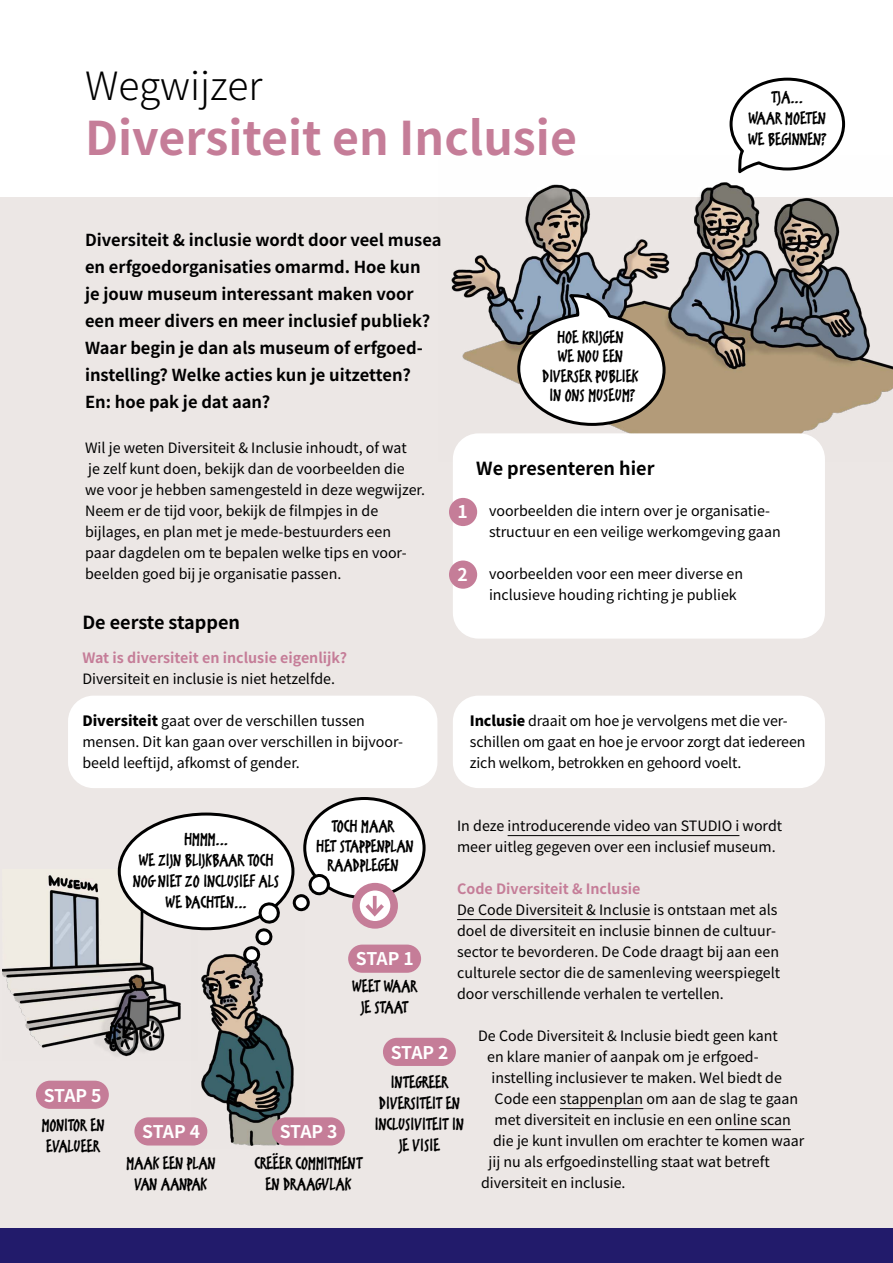
<style>
.page{position:relative;width:893px;height:1263px;background:#fff}
.page>*{position:absolute;margin:0;border:0;box-sizing:border-box;transform-origin:0 0}
.t1{font:700 46.35px "Noto Sans JP";color:#c57d98}
.t2{font:300 39px "Noto Sans JP";color:#000}
.t3{font:19.5px/21px "Erikrighthand Sc Offc Pro";color:#000;text-align:center}
.t4{font:700 18px "Noto Sans JP";color:#000}
.t5{font:700 17.55px "Noto Sans JP";letter-spacing:-.025em;color:#fff}
.t6{font:700 16.5px/27px "Noto Sans JP";color:#000}
.t7{font:14.25px/21px "Noto Sans JP";color:#000}
.t8{font:700 14.25px "Noto Sans JP";color:#c57d98}
.s1{font-weight:900}
</style>
<div class="page">
<div style="left:0;top:198px;width:893px;height:1065px;background:#ece7e5"></div>
<img style="left:438px;top:182px;width:455px;height:251px">
<div style="left:453px;top:433px;width:372px;height:206px;background:#fff;border-radius:26px"></div>
<div style="left:68px;top:696px;width:369px;height:92px;background:#fff;border-radius:26px"></div>
<div style="left:453px;top:696px;width:372px;height:92px;background:#fff;border-radius:26px"></div>
<hr style="left:508px;top:835px;width:231px;height:1px;background:#000">
<hr style="left:457px;top:919px;width:193px;height:1px;background:#000">
<hr style="left:560px;top:1108px;width:83px;height:1px;background:#000">
<hr style="left:715px;top:1129px;width:76px;height:1px;background:#000">
<div style="left:305px;top:798px;width:119px;height:99px;background:#fff;border-radius:50%"></div>
<div style="left:303px;top:797px;width:123px;height:102px;border:3px solid #000;border-radius:50%"></div>
<div style="left:449px;top:498px;width:28px;height:28px;background:#c57d98;border-radius:50%"></div>
<div style="left:449px;top:560px;width:28px;height:29px;background:#c57d98;border-radius:50%"></div>
<div style="left:0;top:1229px;width:893px;height:34px;background:#221b6b"></div>
<img style="left:2px;top:869px;width:189px;height:188px">
<img style="left:191px;top:888px;width:113px;height:258px">
<div style="left:348px;top:944px;width:73px;height:29px;background:#c57d98;border-radius:14px"></div>
<div style="left:383px;top:1038px;width:73px;height:28px;background:#c57d98;border-radius:14px"></div>
<div style="left:272px;top:1117px;width:73px;height:28px;background:#c57d98;border-radius:14px"></div>
<div style="left:134px;top:1117px;width:73px;height:28px;background:#c57d98;border-radius:14px"></div>
<div style="left:36px;top:1081px;width:73px;height:28px;background:#c57d98;border-radius:14px"></div>
<div style="left:119px;top:814px;width:174px;height:115px;background:#fff;border-radius:50%"></div>
<div style="left:118px;top:812px;width:176px;height:118px;border:3px solid #000;border-radius:50%"></div>
<svg style="left:516px;top:293px;width:151px;height:135px;background:#d0cfcd"></svg>
<svg style="left:729px;top:77px;width:117px;height:97px"></svg>
<svg style="left:240px;top:899px;width:40px;height:67px"></svg>
<svg style="left:290px;top:871px;width:42px;height:42px"></svg>
<svg style="left:356px;top:887px;width:38px;height:38px"></svg>
<div style="left:352px;top:883px;width:46px;height:46px;border:8px solid #c57d98;border-radius:50%"></div>
<svg style="left:373px;top:896px;width:4px;height:4px"></svg>
<svg style="left:362px;top:900px;width:26px;height:19px"></svg>
<h2 class="t2" style="left:85px;top:63px;width:179px">Wegwijzer</h2>
<h1 class="t1" style="left:85px;top:112px;width:493px">Diversiteit en Inclusie</h1>
<p class="t6" style="left:85px;top:226px;width:358px">Diversiteit &amp; inclusie wordt door veel musea en erfgoedorganisaties omarmd. Hoe kun<br>je jouw museum interessant maken voor een meer divers en meer inclusief publiek?<br>Waar begin je dan als museum of erfgoed&shy;instelling? Welke acties kun je uitzetten?<br>En: hoe pak je dat aan?</p>
<h3 class="t3" style="left:542px;top:328px;width:98px;line-height:19.5px">HOE KRIJGEN<br>WE NOU EEN<br>DIVERSER PUBLIEK<br>IN ONS MUSEUM?</h3>
<h3 class="t3" style="left:748px;top:87px;width:80px">TJA...<br>WAAR MOETEN<br>WE BEGINNEN?</h3>
<p class="t7" style="left:85px;top:438px;width:342px">Wil je weten Diversiteit &amp; Inclusie inhoudt, of wat<br>je zelf kunt doen, bekijk dan de voorbeelden die<br>we voor je hebben samengesteld in deze wegwijzer.<br>Neem er de tijd voor, bekijk de filmpjes in de bijlages, en plan met je mede-bestuurders een<br>paar dagdelen om te bepalen welke tips en voor&shy;beelden goed bij je organisatie passen.</p>
<p class="t5" style="left:457px;top:502px;width:12px">1</p>
<p class="t5" style="left:457px;top:564px;width:12px">2</p>
<p class="t4" style="left:476px;top:459px;width:180px">We presenteren hier</p>
<p class="t7" style="left:489px;top:501px;width:293px">voorbeelden die intern over je organisatie&shy;structuur en een veilige werkomgeving gaan</p>
<p class="t7" style="left:489px;top:564px;width:256px">voorbeelden voor een meer diverse en inclusieve houding richting je publiek</p>
<p class="t4" style="left:82px;top:612px;width:159px">De eerste stappen</p>
<p class="t8" style="left:82px;top:650px;width:266px">Wat is diversiteit en inclusie eigenlijk?</p>
<p class="t7" style="left:82px;top:669px;width:254px">Diversiteit en inclusie is niet hetzelfde.</p>
<p class="t7" style="left:82px;top:711px;width:322px"><span class="s1">Diversiteit</span> gaat over de verschillen tussen mensen. Dit kan gaan over verschillen in bijvoor&shy;beeld leeftijd, afkomst of gender.</p>
<p class="t7" style="left:470px;top:711px;width:337px"><span class="s1">Inclusie</span> draait om hoe je vervolgens met die ver&shy;schillen om gaat en hoe je ervoor zorgt dat iedereen zich welkom, betrokken en gehoord voelt.</p>
<p class="t5" style="left:44px;top:1085px;width:59px">STAP 5</p>
<h3 class="t3" style="left:42px;top:1115px;width:64px;text-align:left">MONITOR EN<br>EVALUEER</h3>
<p class="t7" style="left:457px;top:816px;width:327px">In deze introducerende video van STUDIO i wordt meer uitleg gegeven over een inclusief museum.</p>
<p class="t8" style="left:457px;top:881px;width:185px">Code Diversiteit &amp; Inclusie</p>
<p class="t7" style="left:457px;top:900px;width:325px">De Code Diversiteit &amp; Inclusie is ontstaan met als doel de diversiteit en inclusie binnen de cultuur&shy;sector te bevorderen. De Code draagt bij aan een culturele sector die de samenleving weerspiegelt door verschillende verhalen te vertellen.</p>
<p class="t7" style="left:478px;top:1026px;width:301px">De Code Diversiteit &amp; Inclusie biedt geen kant</p>
<p class="t7" style="left:487px;top:1047px;width:273px">en klare manier of aanpak om je erfgoed-</p>
<p class="t7" style="left:492px;top:1068px;width:292px">instelling inclusiever te maken. Wel biedt de</p>
<p class="t7" style="left:495px;top:1089px;width:305px">Code een stappenplan om aan de slag te gaan</p>
<p class="t7" style="left:495px;top:1110px;width:298px">met diversiteit en inclusie en een online scan</p>
<p class="t7" style="left:493px;top:1131px;width:313px">die je kunt invullen om erachter te komen waar</p>
<p class="t7" style="left:489px;top:1152px;width:283px">jij nu als erfgoedinstelling staat wat betreft</p>
<p class="t7" style="left:481px;top:1173px;width:146px">diversiteit en inclusie.</p>
<h3 class="t3" style="left:316px;top:817px;width:98px;line-height:19.5px">TOCH MAAR<br>HET STAPPENPLAN<br>RAADPLEGEN</h3>
<h3 class="t3" style="left:133px;top:829px;width:148px">HMMM...<br>WE ZIJN BLIJKBAAR TOCH<br>NOG NIET ZO INCLUSIEF ALS<br>WE DACHTEN...</h3>
<p class="t5" style="left:356px;top:949px;width:59px">STAP 1</p>
<h3 class="t3" style="left:352px;top:976px;width:66px">WEET WAAR<br>JE STAAT</h3>
<p class="t5" style="left:391px;top:1042px;width:59px">STAP 2</p>
<h3 class="t3" style="left:375px;top:1072px;width:90px">INTEGREER<br>DIVERSITEIT EN<br>INCLUSIVITEIT IN<br>JE VISIE</h3>
<p class="t5" style="left:142px;top:1122px;width:59px">STAP 4</p>
<p class="t5" style="left:280px;top:1122px;width:59px">STAP 3</p>
<h3 class="t3" style="left:254px;top:1153px;width:110px">CREËER COMMITMENT<br>EN DRAAGVLAK</h3>
<h3 class="t3" style="left:126px;top:1153px;width:90px">MAAK EEN PLAN<br>VAN AANPAK</h3>
</div>
